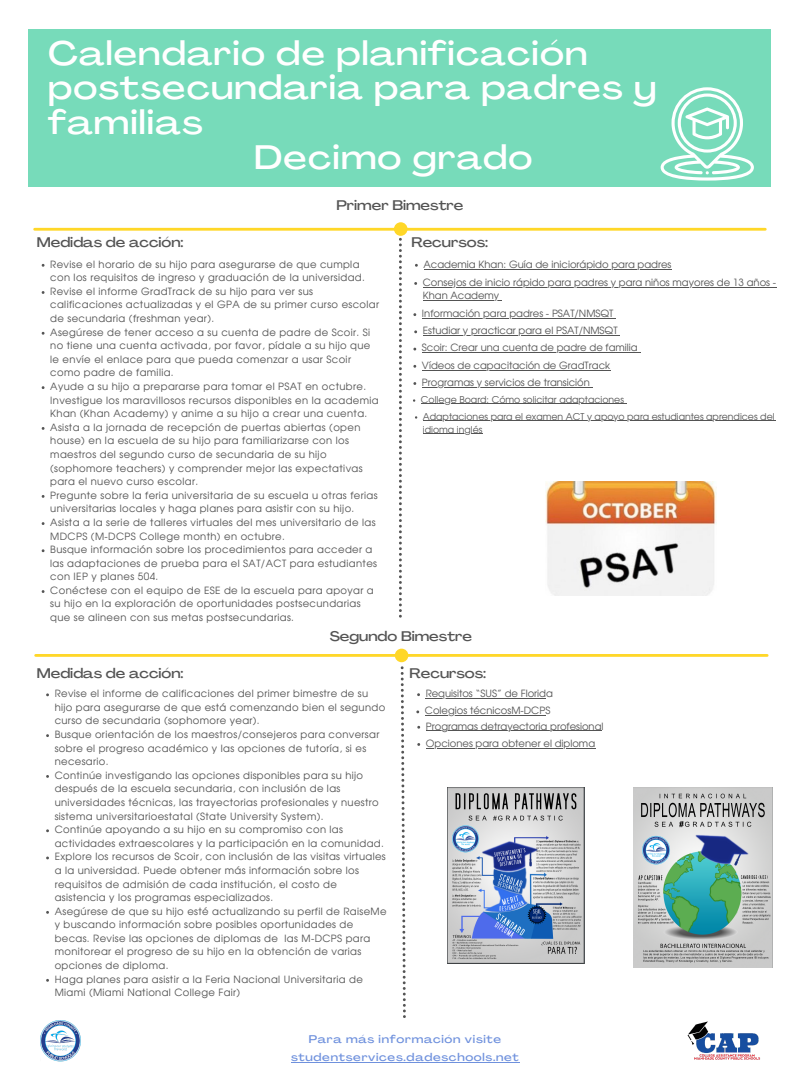
<style>
.page{position:relative;width:810px;height:1080px;background:#fff}
.page>*{position:absolute;margin:0;border:0;box-sizing:border-box;transform-origin:0 0}
.t1{font:500 expanded 33.5px "Agrandir";letter-spacing:.035em;color:#fff}
.t2{font:500 expanded 13.75px "Agrandir";color:#545454}
.t3{font:500 expanded 11px/17.4px "Agrandir";letter-spacing:.065em;color:#6f91dd;text-align:center}
.t4{font:10px/13.6px "Evolventa";letter-spacing:.035em;color:#545454}
.t5{font:10px/17.2px "Evolventa";color:#545454}
.t6{font:9.38px/16.9px "Evolventa";color:#545454}
</style>
<div class="page">
<div style="left:29px;top:30px;width:742px;height:157px;background:#77dbba"></div>
<svg style="left:399px;top:237px;width:3px;height:381px"></svg>
<svg style="left:661px;top:87px;width:93px;height:94px"></svg>
<hr style="left:35px;top:228px;width:364px;height:3px;background:#ffd728">
<div style="left:394px;top:222px;width:14px;height:14px;background:#ffd728;border-radius:50%"></div>
<hr style="left:401px;top:228px;width:364px;height:3px;background:#ffd728">
<hr style="left:404px;top:654px;width:363px;height:3px;background:#ffd728">
<div style="left:395px;top:649px;width:13px;height:13px;background:#ffd728;border-radius:50%"></div>
<hr style="left:36px;top:654px;width:363px;height:3px;background:#ffd728">
<svg style="left:401px;top:666px;width:5px;height:352px"></svg>
<img style="left:687px;top:1021px;width:73px;height:39px">
<img style="left:40px;top:1020px;width:41px;height:42px">
<img style="left:545px;top:482px;width:172px;height:113px">
<hr style="left:291px;top:1062px;width:229px;height:1px;background:#6f91dd">
<hr style="left:424px;top:269px;width:248px;height:1px;background:#545454">
<hr style="left:423px;top:287px;width:353px;height:1px;background:#545454">
<hr style="left:423px;top:300px;width:76px;height:1px;background:#545454">
<hr style="left:422px;top:318px;width:191px;height:1px;background:#545454">
<hr style="left:426px;top:698px;width:120px;height:1px;background:#545454">
<hr style="left:426px;top:731px;width:176px;height:1px;background:#545454">
<hr style="left:426px;top:748px;width:169px;height:1px;background:#545454">
<hr style="left:423px;top:335px;width:195px;height:1px;background:#545454">
<hr style="left:425px;top:715px;width:120px;height:1px;background:#545454">
<hr style="left:422px;top:352px;width:216px;height:1px;background:#545454">
<hr style="left:422px;top:370px;width:188px;height:1px;background:#545454">
<hr style="left:422px;top:387px;width:168px;height:1px;background:#545454">
<hr style="left:421px;top:403px;width:203px;height:1px;background:#545454">
<hr style="left:423px;top:420px;width:352px;height:1px;background:#545454">
<hr style="left:423px;top:433px;width:60px;height:1px;background:#545454">
<img style="left:447px;top:788px;width:137px;height:176px">
<img style="left:634px;top:788px;width:139px;height:179px">
<h1 class="t1" style="left:48px;top:40px;width:541px">Calendario de planificación</h1>
<h1 class="t1" style="left:48px;top:74px;width:610px">postsecundaria para padres y</h1>
<h1 class="t1" style="left:48px;top:109px;width:156px">familias</h1>
<h1 class="t1" style="left:254px;top:144px;width:280px">Decimo grado</h1>
<h2 class="t2" style="left:37px;top:237px;width:148px">Medidas de acción:</h2>
<h2 class="t2" style="left:336px;top:199px;width:128px">Primer Bimestre</h2>
<h2 class="t2" style="left:411px;top:237px;width:78px">Recursos:</h2>
<p class="t5" style="left:423px;top:256px;width:355px;line-height:18.1px">Academia Khan: Guía de iniciorápido para padres<br>Consejos de inicio rápido para padres y para niños mayores de 13 años -</p>
<p class="t5" style="left:422px;top:288px;width:193px;line-height:17.6px">Khan Academy<br>Información para padres - PSAT/NMSQT</p>
<p class="t4" style="left:50px;top:258px;width:330px">Revise el horario de su hijo para asegurarse de que cumpla con los requisitos de ingreso y graduación de la universidad.<br>Revise el informe GradTrack de su hijo para ver sus calificaciones actualizadas y el GPA de su primer curso escolar de secundaria (freshman year).<br>Asegúrese de tener acceso a su cuenta de padre de Scoir. Si no tiene una cuenta activada, por favor, pídale a su hijo que le envíe el enlace para que pueda comenzar a usar Scoir como padre de familia.<br>Ayude a su hijo a prepararse para tomar el PSAT en octubre.<br>Investigue los maravillosos recursos disponibles en la academia Khan (Khan Academy) y anime a su hijo a crear una cuenta.<br>Asista a la jornada de recepción de puertas abiertas (open house) en la escuela de su hijo para familiarizarse con los maestros del segundo curso de secundaria de su hijo (sophomore teachers) y comprender mejor las expectativas para el nuevo curso escolar.<br>Pregunte sobre la feria universitaria de su escuela u otras ferias universitarias locales y haga planes para asistir con su hijo.<br>Asista a la serie de talleres virtuales del mes universitario de las MDCPS (M-DCPS College month) en octubre.<br>Busque información sobre los procedimientos para acceder a las adaptaciones de prueba para el SAT/ACT para estudiantes con IEP y planes 504.<br>Conéctese con el equipo de ESE de la escuela para apoyar a su hijo en la exploración de oportunidades postsecundarias que se alineen con sus metas postsecundarias.</p>
<h2 class="t2" style="left:330px;top:630px;width:144px">Segundo Bimestre</h2>
<p class="t5" style="left:423px;top:323px;width:196px">Estudiar y practicar para el PSAT/NMSQT</p>
<p class="t5" style="left:422px;top:340px;width:217px">Scoir: Crear una cuenta de padre de familia<br>Vídeos de capacitación de GradTrack<br>Programas y servicios de transición</p>
<p class="t6" style="left:421px;top:391px;width:355px">College Board: Cómo solicitar adaptaciones<br>Adaptaciones para el examen ACT y apoyo para estudiantes aprendices del</p>
<p class="t6" style="left:423px;top:421px;width:61px">idioma inglés</p>
<h2 class="t2" style="left:37px;top:667px;width:148px">Medidas de acción:</h2>
<h2 class="t2" style="left:410px;top:667px;width:78px">Recursos:</h2>
<p class="t4" style="left:55px;top:687px;width:333px">Revise el informe de calificaciones del primer bimestre de su hijo para asegurarse de que está comenzando bien el segundo curso de secundaria (sophomore year).<br>Busque orientación de los maestros/consejeros para conversar sobre el progreso académico y las opciones de tutoría, si es necesario.<br>Continúe investigando las opciones disponibles para su hijo después de la escuela secundaria, con inclusión de las universidades técnicas, las trayectorias profesionales y nuestro sistema universitarioestatal (State University System).<br>Continúe apoyando a su hijo en su compromiso con las actividades extraescolares y la participación en la comunidad.<br>Explore los recursos de Scoir, con inclusión de las visitas virtuales a la universidad. Puede obtener más información sobre los requisitos de admisión de cada institución, el costo de asistencia y los programas especializados.<br>Asegúrese de que su hijo esté actualizando su perfil de RaiseMe y buscando información sobre posibles oportunidades de becas. Revise las opciones de diplomas de las M-DCPS para monitorear el progreso de su hijo en la obtención de varias opciones de diploma.<br>Haga planes para asistir a la Feria Nacional Universitaria de Miami (Miami National College Fair)</p>
<p class="t5" style="left:426px;top:685px;width:129px">Requisitos “SUS” de Florida</p>
<p class="t5" style="left:425px;top:703px;width:127px">Colegios técnicosM-DCPS</p>
<p class="t5" style="left:426px;top:718px;width:179px">Programas detrayectoria profesional<br>Opciones para obtener el diploma</p>
<p class="t3" style="left:291px;top:1032px;width:229px">Para más información visite studentservices.dadeschools.net</p>
</div>
